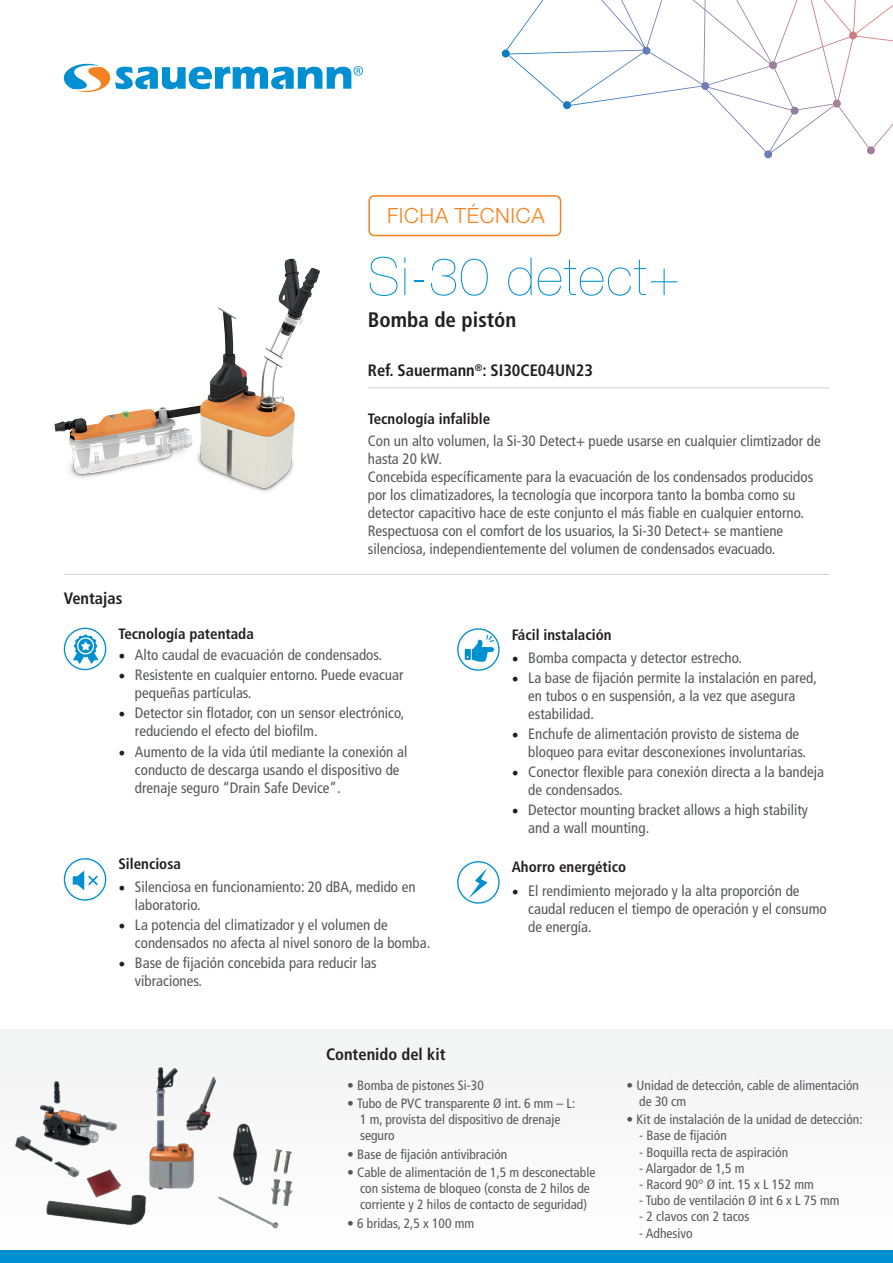
<style>
.page{position:relative;width:893px;height:1263px;background:#fff}
.page>*{position:absolute;margin:0;border:0;box-sizing:border-box;transform-origin:0 0}
.t1{font:200 52.5px "Helvetica Neue LT Std";letter-spacing:.03em;color:#008fd0}
.t2{font:700 condensed 21px "Frutiger LT Std";color:#231f20}
.t3{font:300 21px "Helvetica Neue LT Std";letter-spacing:.03em;color:#f58220}
.t4{font:700 condensed 16.5px "Frutiger LT Std";color:#231f20}
.t5{font:condensed 15px/18px "Frutiger LT Std";color:#57585a}
.t6{font:700 condensed 15px "Frutiger LT Std";color:#231f20}
.t7{font:condensed 13.5px/16.2px "Frutiger LT Std";color:#57585a}
.s1{font-family:"Minion Pro";font-stretch:normal;font-size:18px;color:#231f20}
</style>
<div class="page">
<div style="left:0;top:1029px;width:893px;height:230px;background:#f8f8f9"></div>
<img style="left:54px;top:258px;width:267px;height:234px">
<svg style="left:64px;top:64px;width:299px;height:28px"></svg>
<div style="left:0;top:1251px;width:893px;height:12px;background:#008fd0"></div>
<hr style="left:64px;top:574px;width:765px;height:1px;background:#d1d2d4">
<hr style="left:368px;top:387px;width:461px;height:1px;background:#d1d2d4">
<div style="left:368px;top:195px;width:193px;height:41px;border:2px solid #f58220;border-radius:5px"></div>
<svg style="left:64px;top:628px;width:42px;height:41px"></svg>
<div style="left:64px;top:628px;width:42px;height:42px;border:1px solid #008fd0;border-radius:50%"></div>
<svg style="left:458px;top:629px;width:41px;height:41px"></svg>
<div style="left:457px;top:628px;width:43px;height:43px;border:1px solid #008fd0;border-radius:50%"></div>
<div style="left:457px;top:861px;width:43px;height:43px;border:1px solid #008fd0;border-radius:50%"></div>
<svg style="left:64px;top:859px;width:42px;height:41px"></svg>
<div style="left:64px;top:858px;width:42px;height:43px;border:1px solid #008fd0;border-radius:50%"></div>
<svg style="left:502px;top:0;width:391px;height:158px"></svg>
<svg style="left:465px;top:635px;width:29px;height:27px"></svg>
<svg style="left:73px;top:870px;width:26px;height:20px"></svg>
<svg style="left:73px;top:634px;width:25px;height:30px"></svg>
<svg style="left:469px;top:868px;width:19px;height:30px"></svg>
<img style="left:15px;top:1067px;width:277px;height:162px">
<p class="t3" style="left:387px;top:203px;width:159px">FICHA TÉCNICA</p>
<p class="t4" style="left:64px;top:589px;width:60px">Ventajas</p>
<p class="t1" style="left:368px;top:246px;width:314px">Si-30 detect+</p>
<p class="t2" style="left:368px;top:307px;width:150px">Bomba de pistón</p>
<p class="t4" style="left:368px;top:361px;width:227px">Ref. Sauermann<sup>®</sup>: SI30CE04UN23</p>
<p class="t6" style="left:368px;top:410px;width:124px">Tecnología infalible</p>
<p class="t5" style="left:368px;top:432px;width:454px">Con un alto volumen, la Si-30 Detect+ puede usarse en cualquier climtizador de hasta 20 kW.</p>
<p class="t5" style="left:368px;top:468px;width:447px">Concebida específicamente para la evacuación de los condensados producidos por los climatizadores, la tecnología que incorpora tanto la bomba como su detector capacitivo hace de este conjunto el más fiable en cualquier entorno.</p>
<p class="t5" style="left:368px;top:522px;width:417px">Respectuosa con el comfort de los usuarios, la Si-30 Detect+ se mantiene silenciosa, independientemente del volumen de condensados evacuado.</p>
<p class="t6" style="left:118px;top:625px;width:137px">Tecnología patentada</p>
<p class="t5" style="left:118px;top:646px;width:265px"><span class="s1">•</span> Alto caudal de evacuación de condensados.</p>
<p class="t5" style="left:135px;top:666px;width:270px;text-indent:-16px"><span class="s1">•</span> Resistente en cualquier entorno. Puede evacuar pequeñas partículas.</p>
<p class="t5" style="left:135px;top:704px;width:271px;text-indent:-16px"><span class="s1">•</span> Detector sin flotador, con un sensor electrónico, reduciendo el efecto del biofilm.</p>
<p class="t5" style="left:135px;top:742px;width:274px;text-indent:-16px"><span class="s1">•</span> Aumento de la vida útil mediante la conexión al conducto de descarga usando el dispositivo de drenaje seguro “Drain Safe Device”.</p>
<p class="t6" style="left:118px;top:855px;width:64px">Silenciosa</p>
<p class="t5" style="left:135px;top:878px;width:282px;text-indent:-16px"><span class="s1">•</span> Silenciosa en funcionamiento: 20 dBA, medido en laboratorio.</p>
<p class="t5" style="left:135px;top:916px;width:297px;text-indent:-16px"><span class="s1">•</span> La potencia del climatizador y el volumen de condensados no afecta al nivel sonoro de la bomba.</p>
<p class="t5" style="left:135px;top:954px;width:243px;text-indent:-16px"><span class="s1">•</span> Base de fijación concebida para reducir las vibraciones.</p>
<p class="t4" style="left:326px;top:1044px;width:121px">Contenido del kit</p>
<p class="t6" style="left:512px;top:625px;width:101px">Fácil instalación</p>
<p class="t5" style="left:512px;top:649px;width:232px"><span class="s1">•</span> Bomba compacta y detector estrecho.</p>
<p class="t5" style="left:528px;top:669px;width:290px;text-indent:-16px"><span class="s1">•</span> La base de fijación permite la instalación en pared, en tubos o en suspensión, a la vez que asegura estabilidad.</p>
<p class="t5" style="left:528px;top:725px;width:279px;text-indent:-16px"><span class="s1">•</span> Enchufe de alimentación provisto de sistema de bloqueo para evitar desconexiones involuntarias.</p>
<p class="t5" style="left:528px;top:763px;width:297px;text-indent:-16px"><span class="s1">•</span> Conector flexible para conexión directa a la bandeja de condensados.</p>
<p class="t5" style="left:528px;top:801px;width:281px;text-indent:-16px"><span class="s1">•</span> Detector mounting bracket allows a high stability and a wall mounting.</p>
<p class="t6" style="left:512px;top:858px;width:116px">Ahorro energético</p>
<p class="t5" style="left:528px;top:882px;width:300px;text-indent:-16px"><span class="s1">•</span> El rendimiento mejorado y la alta proporción de caudal reducen el tiempo de operación y el consumo de energía.</p>
<p class="t7" style="left:347px;top:1077px;width:138px">• Bomba de pistones Si-30</p>
<p class="t7" style="left:360px;top:1095px;width:217px;text-indent:-13px">• Tubo de PVC transparente Ø int. 6 mm – L:<br>1 m, provista del dispositivo de drenaje seguro</p>
<p class="t7" style="left:347px;top:1146px;width:162px">• Base de fijación antivibración</p>
<p class="t7" style="left:347px;top:1164px;width:250px;text-align:center">• Cable de alimentación de 1,5 m desconectable con sistema de bloqueo (consta de 2 hilos de corriente y 2 hilos de contacto de seguridad)</p>
<p class="t7" style="left:347px;top:1215px;width:129px">• 6 bridas, 2,5 x 100 mm</p>
<p class="t7" style="left:639px;top:1077px;width:221px;text-indent:-13px">• Unidad de detección, cable de alimentación de 30 cm</p>
<p class="t7" style="left:626px;top:1111px;width:238px">• Kit de instalación de la unidad de detección:</p>
<p class="t7" style="left:639px;top:1127px;width:89px">- Base de fijación</p>
<p class="t7" style="left:639px;top:1144px;width:150px">- Boquilla recta de aspiración</p>
<p class="t7" style="left:639px;top:1160px;width:107px">- Alargador de 1,5 m</p>
<p class="t7" style="left:639px;top:1176px;width:176px">- Racord 90° Ø int. 15 x L 152 mm</p>
<p class="t7" style="left:639px;top:1192px;width:202px">- Tubo de ventilación Ø int 6 x L 75 mm</p>
<p class="t7" style="left:639px;top:1208px;width:112px">- 2 clavos con 2 tacos</p>
<p class="t7" style="left:639px;top:1225px;width:55px">- Adhesivo</p>
</div>
